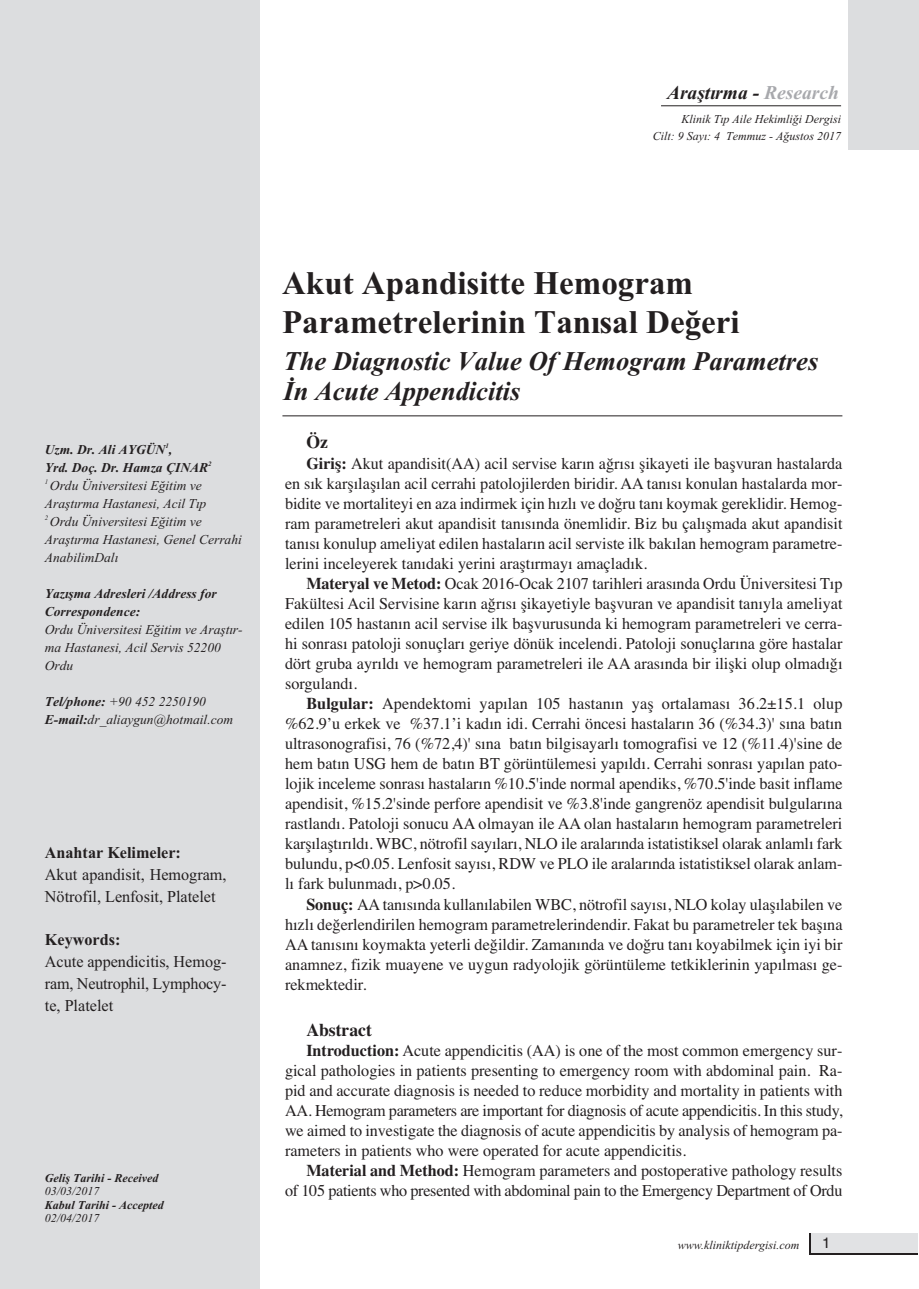
<style>
.page{position:relative;width:919px;height:1289px;background:#fff}
.page>*{position:absolute;margin:0;border:0;box-sizing:border-box;transform-origin:0 0}
.t1{font:700 33px/39px "Times New Roman";color:#231f20}
.t2{font:italic 700 27px/30px "Times New Roman";color:#231f20}
.t3{font:italic 700 19.5px "Times New Roman";color:#231f20}
.t4{font:700 18px "Times";color:#231f20}
.t5{font:16.5px/20.1px "Times";color:#231f20;text-align:justify}
.t6{font:16.5px/21.9px "Times New Roman";color:#231f20}
.t7{font:700 16.5px "Times New Roman";color:#231f20}
.t8{font:15px "Helvetica";color:#231f20}
.t9{font:italic 13.5px/18px "Times New Roman";color:#231f20}
.t10{font:italic 700 13.5px/18px "Times New Roman";color:#231f20}
.t11{font:italic 12px/16.6px "Times New Roman";color:#231f20;text-align:right}
.t12{font:italic 700 12px "Times New Roman";color:#231f20}
.t13{font:italic 12px "Times New Roman";color:#231f20}
.s1{color:#a8a9ad}
.s2{font-weight:700}
</style>
<div class="page">
<div style="left:0;top:0;width:260px;height:1288px;background:#dcdddf"></div>
<div style="left:848px;top:0;width:70px;height:149px;background:#dcdddf"></div>
<hr style="left:282px;top:415px;width:560px;height:1px;background:#231f20">
<hr style="left:661px;top:105px;width:180px;height:1px;background:#231f20">
<svg style="left:809px;top:1233px;width:108px;height:21px"></svg>
<div style="left:811px;top:1233px;width:106px;height:19px;background:#e1e2e4"></div>
<p class="t3" style="left:667px;top:86px;width:173px">Araştırma - <span class="s1">Research</span></p>
<p class="t11" style="left:652px;top:112px;width:190px">Klinik Tıp Aile Hekimliği Dergisi<br>Cilt: 9 Sayı: 4 Temmuz - Ağustos 2017</p>
<p class="t9" style="left:45px;top:442px;width:198px"><span class="s2">Uzm. Dr. Ali AYGÜN</span><sup>1</sup><span class="s2">,<br>Yrd. Doç. Dr. Hamza ÇINAR</span><sup>2<br></sup><sup>1</sup> Ordu Üniversitesi Eğitim ve<br>Araştırma Hastanesi, Acil Tıp<br><sup>2</sup> Ordu Üniversitesi Eğitim ve<br>Araştırma Hastanesi, Genel Cerrahi<br>AnabilimDalı</p>
<p class="t10" style="left:45px;top:586px;width:173px">Yazışma Adresleri /Address for<br>Correspondence:</p>
<p class="t9" style="left:45px;top:621px;width:199px">Ordu Üniversitesi Eğitim ve Araştır&shy;ma Hastanesi, Acil Servis 52200<br>Ordu</p>
<p class="t9" style="left:45px;top:693px;width:190px"><span class="s2">Tel/phone:</span> +90 452 2250190<br><span class="s2">E-mail:</span>dr_aliaygun@hotmail.com</p>
<p class="t7" style="left:45px;top:846px;width:138px">Anahtar Kelimeler:</p>
<p class="t6" style="left:45px;top:864px;width:183px">Akut apandisit, Hemogram,<br>Nötrofil, Lenfosit, Platelet</p>
<p class="t7" style="left:45px;top:934px;width:77px">Keywords:</p>
<p class="t6" style="left:45px;top:952px;width:183px;text-align:justify">Acute appendicitis, Hemog&shy;ram, Neutrophil, Lymphocy&shy;te, Platelet</p>
<p class="t12" style="left:45px;top:1173px;width:115px">Geliş Tarihi - Received</p>
<p class="t11" style="left:45px;top:1184px;width:56px">03/03/2017</p>
<p class="t12" style="left:45px;top:1200px;width:121px">Kabul Tarihi - Accepted</p>
<p class="t11" style="left:45px;top:1211px;width:56px">02/04/2017</p>
<h1 class="t1" style="left:282px;top:267px;width:459px">Akut Apandisitte Hemogram<br>Parametrelerinin Tanısal Değeri</h1>
<h2 class="t2" style="left:283px;top:349px;width:536px">The Diagnostic Value Of Hemogram Parametres<br>İn Acute Appendicitis</h2>
<p class="t4" style="left:306px;top:436px;width:23px">Öz</p>
<p class="t5" style="left:285px;top:454px;width:559px;text-indent:21px"><span class="s2">Giriş:</span> Akut apandisit(AA) acil servise karın ağrısı şikayeti ile başvuran hastalarda en sık karşılaşılan acil cerrahi patolojilerden biridir. AA tanısı konulan hastalarda mor&shy;bidite ve mortaliteyi en aza indirmek için hızlı ve doğru tanı koymak gereklidir. Hemog&shy;ram parametreleri akut apandisit tanısında önemlidir. Biz bu çalışmada akut apandisit tanısı konulup ameliyat edilen hastaların acil serviste ilk bakılan hemogram parametre&shy;lerini inceleyerek tanıdaki yerini araştırmayı amaçladık.</p>
<p class="t5" style="left:285px;top:575px;width:559px;text-indent:21px"><span class="s2">Materyal ve Metod:</span> Ocak 2016-Ocak 2107 tarihleri arasında Ordu Üniversitesi Tıp Fakültesi Acil Servisine karın ağrısı şikayetiyle başvuran ve apandisit tanıyla ameliyat edilen 105 hastanın acil servise ilk başvurusunda ki hemogram parametreleri ve cerra&shy;hi sonrası patoloji sonuçları geriye dönük incelendi. Patoloji sonuçlarına göre hastalar dört gruba ayrıldı ve hemogram parametreleri ile AA arasında bir ilişki olup olmadığı sorgulandı.</p>
<p class="t5" style="left:285px;top:695px;width:559px;text-indent:21px"><span class="s2">Bulgular:</span> Apendektomi yapılan 105 hastanın yaş ortalaması 36.2±15.1 olup %62.9’u erkek ve %37.1’i kadın idi. Cerrahi öncesi hastaların 36 (%34.3)' sına batın ultrasonografisi, 76 (%72,4)' sına batın bilgisayarlı tomografisi ve 12 (%11.4)'sine de hem batın USG hem de batın BT görüntülemesi yapıldı. Cerrahi sonrası yapılan pato&shy;lojik inceleme sonrası hastaların %10.5'inde normal apendiks, %70.5'inde basit inflame apendisit, %15.2'sinde perfore apendisit ve %3.8'inde gangrenöz apendisit bulgularına rastlandı. Patoloji sonucu AA olmayan ile AA olan hastaların hemogram parametreleri karşılaştırıldı. WBC, nötrofil sayıları, NLO ile aralarında istatistiksel olarak anlamlı fark bulundu, p&lt;0.05. Lenfosit sayısı, RDW ve PLO ile aralarında istatistiksel olarak anlam&shy;lı fark bulunmadı, p&gt;0.05.</p>
<p class="t5" style="left:285px;top:895px;width:559px;text-indent:21px"><span class="s2">Sonuç:</span> AA tanısında kullanılabilen WBC, nötrofil sayısı, NLO kolay ulaşılabilen ve hızlı değerlendirilen hemogram parametrelerindendir. Fakat bu parametreler tek başına AA tanısını koymakta yeterli değildir. Zamanında ve doğru tanı koyabilmek için iyi bir anamnez, fizik muayene ve uygun radyolojik görüntüleme tetkiklerinin yapılması ge&shy;rekmektedir.</p>
<p class="t4" style="left:306px;top:1023px;width:67px">Abstract</p>
<p class="t5" style="left:285px;top:1041px;width:559px;text-indent:21px"><span class="s2">Introduction:</span> Acute appendicitis (AA) is one of the most common emergency sur&shy;gical pathologies in patients presenting to emergency room with abdominal pain. Ra&shy;pid and accurate diagnosis is needed to reduce morbidity and mortality in patients with AA. Hemogram parameters are important for diagnosis of acute appendicitis. In this study, we aimed to investigate the diagnosis of acute appendicitis by analysis of hemogram pa&shy;rameters in patients who were operated for acute appendicitis.</p>
<p class="t5" style="left:285px;top:1162px;width:559px;text-align:right"><span class="s2">Material and Method:</span> Hemogram parameters and postoperative pathology results<br>of 105 patients who presented with abdominal pain to the Emergency Department of Ordu</p>
<p class="t13" style="left:678px;top:1240px;width:123px">www.kliniktipdergisi.com</p>
<p class="t8" style="left:821px;top:1236px;width:10px">1</p>
</div>
